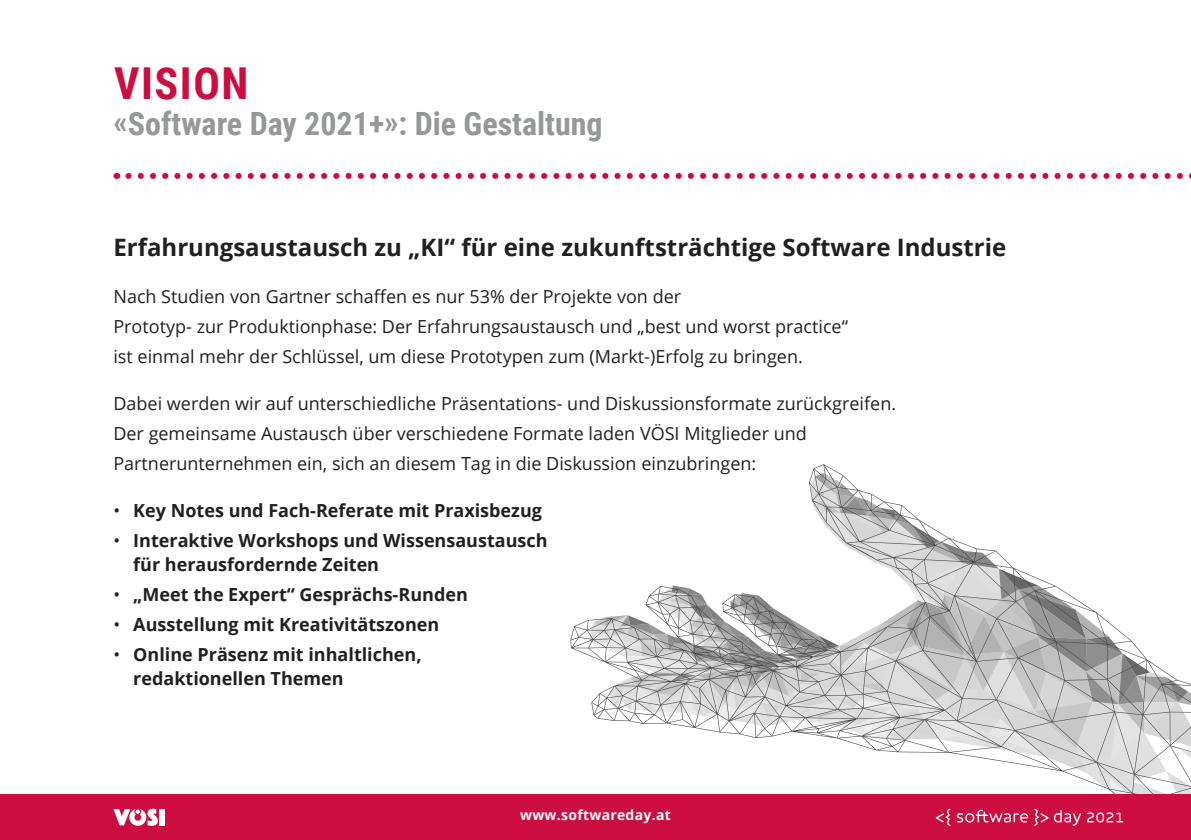
<style>
.page{position:relative;width:1191px;height:840px;background:#fff}
.page>*{position:absolute;margin:0;border:0;box-sizing:border-box;transform-origin:0 0}
.HL2{font:700 44px "Roboto Condensed";letter-spacing:.035em;color:#cd0d40}
.SL2{font:700 32px "Roboto Condensed";color:#959899}
.HL3{font:700 24px "Open Sans";color:#231f20}
.FLIESS{font:18px/30px "Open Sans";color:#231f20}
.t1{font:700 18px/24px "Open Sans";color:#231f20}
.t2{font:700 14px "Open Sans";letter-spacing:.02em;color:#fff}
.s1{font-weight:400}
</style>
<div class="page">
<svg style="left:128px;top:173px;width:1063px;height:6px"></svg>
<div style="left:0;top:794px;width:1191px;height:45px;background:#cd0d40"></div>
<svg style="left:590px;top:472px;width:601px;height:353px"></svg>
<div style="left:160px;top:808px;width:5px;height:16px;background:#fff"></div>
<svg style="left:113px;top:808px;width:45px;height:17px"></svg>
<p class="HL2" style="left:114px;top:53px;width:136px">VISION</p>
<p class="SL2" style="left:113px;top:102px;width:491px">«Software Day 2021+»: Die Gestaltung</p>
<p class="HL3" style="left:113px;top:230px;width:894px">Erfahrungsaustausch zu „KI“ für eine zukunftsträchtige Software Industrie</p>
<p class="FLIESS" style="left:113px;top:280px;width:736px">Nach Studien von Gartner schaffen es nur 53% der Projekte von der<br>Prototyp- zur Produktionphase: Der Erfahrungsaustausch und „best und worst practice“ ist einmal mehr der Schlüssel, um diese Prototypen zum (Markt-)Erfolg zu bringen.</p>
<p class="FLIESS" style="left:113px;top:387px;width:784px">Dabei werden wir auf unterschiedliche Präsentations- und Diskussionsformate zurückgreifen.<br>Der gemeinsame Austausch über verschiedene Formate laden VÖSI Mitglieder und<br>Partnerunternehmen ein, sich an diesem Tag in die Diskussion einzubringen:</p>
<p class="t1" style="left:113px;top:497px;width:430px"><span class="s1">•</span> Key Notes und Fach-Referate mit Praxisbezug</p>
<p class="t1" style="left:133px;top:527px;width:416px;text-indent:-20px"><span class="s1">•</span> Interaktive Workshops und Wissensaustausch für herausfordernde Zeiten</p>
<p class="t1" style="left:113px;top:581px;width:356px"><span class="s1">•</span> „Meet the Expert“ Gesprächs-Runden</p>
<p class="t1" style="left:113px;top:611px;width:327px"><span class="s1">•</span> Ausstellung mit Kreativitätszonen</p>
<p class="t1" style="left:133px;top:641px;width:290px;text-indent:-20px"><span class="s1">•</span> Online Präsenz mit inhaltlichen, redaktionellen Themen</p>
<p class="t2" style="left:520px;top:804px;width:152px">www.softwareday.at</p>
</div>
